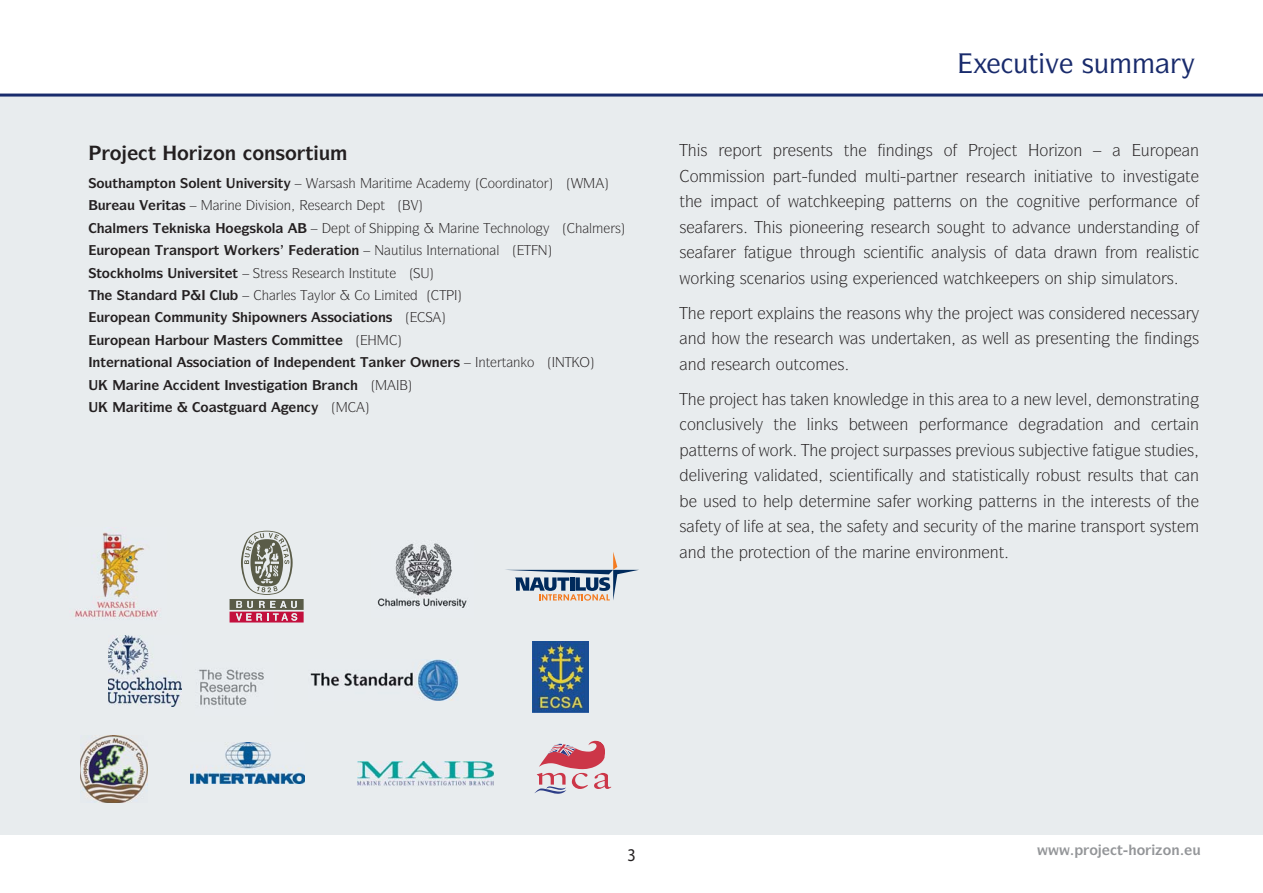
<style>
.page{position:relative;width:1263px;height:893px;background:#fff}
.page>*{position:absolute;margin:0;border:0;box-sizing:border-box;transform-origin:0 0}
.t1{font:500 27px "Symbol IT Cby BT";color:#192b6c}
.t2{font:700 19.65px "Symbol IT Cby BT";color:#231f20}
.t3{font:18px "Myriad Pro";color:#231f20;scale:.9 1}
.t4{font:16.5px "Symbol IT Cby BT";color:#231f20}
.t5{font:700 14.25px "Symbol IT Cby BT";color:#939598}
.t6{font:700 13.65px "Symbol IT Cby BT";color:#231f20}
.t7{font:13.65px "Symbol IT Cby BT";color:#231f20}
</style>
<div class="page">
<div style="left:0;top:94px;width:1263px;height:741px;background:#e8ecee"></div>
<hr style="left:0;top:94px;width:1263px;height:3px;background:#192b6c">
<img style="left:377px;top:543px;width:90px;height:65px">
<img style="left:80px;top:736px;width:67px;height:67px">
<img style="left:310px;top:659px;width:149px;height:42px">
<img style="left:357px;top:761px;width:137px;height:25px">
<img style="left:74px;top:532px;width:84px;height:87px">
<svg style="left:230px;top:531px;width:74px;height:91px"></svg>
<img style="left:190px;top:743px;width:115px;height:40px">
<img style="left:532px;top:641px;width:57px;height:71px">
<img style="left:198px;top:669px;width:66px;height:36px">
<img style="left:108px;top:636px;width:74px;height:70px">
<svg style="left:505px;top:552px;width:134px;height:49px"></svg>
<svg style="left:534px;top:741px;width:77px;height:53px"></svg>
<p class="t2" style="left:110px;top:144px;width:222px">□ ▼ ★□ □■ □■▲□ ▼ ◆</p>
<p class="t6" style="left:96px;top:176px;width:23px">□◆▼</p>
<p class="t6" style="left:154px;top:176px;width:131px">▼□■ □● ■▼ ■❖ ▲▼</p>
<p class="t7" style="left:488px;top:176px;width:58px">□□ ■ ▼□</p>
<p class="t7" style="left:227px;top:199px;width:65px">■ ❖▲□■</p>
<p class="t6" style="left:215px;top:221px;width:62px">★□ ▲ □●</p>
<p class="t7" style="left:405px;top:221px;width:9px">■</p>
<p class="t7" style="left:465px;top:221px;width:9px">■</p>
<p class="t7" style="left:511px;top:221px;width:26px">■□●□</p>
<p class="t6" style="left:142px;top:244px;width:79px">■ ■▲ □▼</p>
<p class="t6" style="left:334px;top:244px;width:27px">▼□■</p>
<p class="t7" style="left:391px;top:244px;width:110px">◆▼●◆▲ ■▼ ■ ▼□■ ●</p>
<p class="t6" style="left:133px;top:266px;width:107px">□● ▲ ■❖ ▲▼▼</p>
<p class="t7" style="left:260px;top:266px;width:29px">▼ ▲▲</p>
<p class="t7" style="left:352px;top:266px;width:39px">■▲▼ ▼◆▼</p>
<p class="t6" style="left:195px;top:311px;width:27px">◆■▼</p>
<p class="t6" style="left:260px;top:311px;width:83px">□ ■ ▲ ▲▲□</p>
<p class="t6" style="left:361px;top:311px;width:33px">▼ □■▲</p>
<p class="t6" style="left:235px;top:333px;width:55px">▲▼ ▲ □</p>
<p class="t6" style="left:93px;top:356px;width:117px">■▼ ■ ▼□■ ● ▲▲□</p>
<p class="t6" style="left:226px;top:356px;width:61px">▼□■ □ ■</p>
<p class="t6" style="left:318px;top:356px;width:39px">■ ■▼</p>
<p class="t6" style="left:376px;top:356px;width:9px">■</p>
<p class="t7" style="left:478px;top:356px;width:58px">■▼ ▼■□</p>
<p class="t6" style="left:143px;top:378px;width:9px">■</p>
<p class="t6" style="left:206px;top:378px;width:58px">■▼ ■❖ ▲▼</p>
<p class="t6" style="left:282px;top:378px;width:27px">▼□■</p>
<p class="t6" style="left:335px;top:378px;width:9px">■</p>
<p class="t6" style="left:201px;top:401px;width:46px">□▲▼◆</p>
<p class="t6" style="left:296px;top:401px;width:9px">■</p>
<h1 class="t1" style="left:1013px;top:50px;width:97px">◆▼ ❖ ▲◆</h1>
<p class="t4" style="left:700px;top:142px;width:63px">▲ □ ▼</p>
<p class="t4" style="left:796px;top:142px;width:55px">▲ ■▼▲ ▼</p>
<p class="t4" style="left:886px;top:142px;width:68px">■■▲ □</p>
<p class="t4" style="left:983px;top:142px;width:100px">□ ▼ ★□ □■</p>
<p class="t4" style="left:1190px;top:142px;width:10px">■</p>
<p class="t4" style="left:690px;top:168px;width:77px">□ ▲▲□■</p>
<p class="t4" style="left:796px;top:168px;width:36px">▼ ◆■</p>
<p class="t4" style="left:878px;top:168px;width:20px">◆●▼</p>
<p class="t4" style="left:1037px;top:168px;width:128px">■▼ ▼❖ ▼□ ■❖ ▲▼</p>
<p class="t4" style="left:867px;top:193px;width:126px">■ ▼▼ ■▲ □■ ▼</p>
<p class="t4" style="left:1024px;top:193px;width:49px">□ ■▼❖</p>
<p class="t4" style="left:736px;top:219px;width:85px">▲ ▲ □■</p>
<p class="t4" style="left:937px;top:219px;width:71px">▲□◆ ▼ ▼□</p>
<p class="t4" style="left:1118px;top:219px;width:78px">▲▼■ ■ □</p>
<p class="t4" style="left:757px;top:244px;width:83px">▼◆ ▼□◆</p>
<p class="t4" style="left:863px;top:244px;width:43px">▲ ■▼</p>
<p class="t4" style="left:940px;top:244px;width:65px">■●▲▲ □</p>
<p class="t4" style="left:1168px;top:244px;width:21px">●▲▼</p>
<p class="t4" style="left:690px;top:270px;width:150px">□ ■ ▲ ■ □▲ ◆▲■</p>
<p class="t4" style="left:905px;top:270px;width:10px">■</p>
<p class="t4" style="left:1033px;top:270px;width:43px">▲ □■ ▲</p>
<p class="t4" style="left:1101px;top:270px;width:74px">▲ ◆●▼□▲</p>
<p class="t4" style="left:783px;top:305px;width:43px">● ■▲ ▼</p>
<p class="t4" style="left:869px;top:305px;width:33px">▲□■▲</p>
<p class="t4" style="left:937px;top:305px;width:78px">▼ □ ▼</p>
<p class="t4" style="left:1037px;top:305px;width:45px">▲ □■▲</p>
<p class="t4" style="left:1130px;top:305px;width:49px">■ ▲▲</p>
<p class="t4" style="left:688px;top:330px;width:65px">■ □ ▼</p>
<p class="t4" style="left:858px;top:330px;width:32px">▲ ◆■</p>
<p class="t4" style="left:912px;top:330px;width:66px">▼ ■ ▲</p>
<p class="t4" style="left:1002px;top:330px;width:30px">●● ▲</p>
<p class="t4" style="left:1059px;top:330px;width:64px">▲ ■▼■ ▼</p>
<p class="t4" style="left:1152px;top:330px;width:48px">■■▲</p>
<p class="t4" style="left:776px;top:356px;width:41px">□◆▼ □</p>
<p class="t4" style="left:820px;top:391px;width:55px">■ ■□ ●</p>
<p class="t4" style="left:916px;top:391px;width:40px">■ ▼ ▲</p>
<p class="t4" style="left:993px;top:391px;width:41px">▼□ ■</p>
<p class="t4" style="left:1055px;top:391px;width:33px">●❖●</p>
<p class="t4" style="left:1127px;top:391px;width:64px">□■▲▼ ▼ ■</p>
<p class="t4" style="left:687px;top:416px;width:94px">□■ ●◆▲❖ ● ▼</p>
<p class="t4" style="left:807px;top:416px;width:33px">●■▲</p>
<p class="t4" style="left:1077px;top:416px;width:56px">▼□■ ■</p>
<p class="t4" style="left:697px;top:442px;width:83px">▼▼ ■▲ □ □</p>
<p class="t4" style="left:845px;top:442px;width:55px">□ ▼ ▲◆</p>
<p class="t4" style="left:922px;top:442px;width:31px">▲▲ ▲</p>
<p class="t4" style="left:979px;top:442px;width:58px">❖ □◆▲ ▲◆</p>
<p class="t4" style="left:1105px;top:442px;width:62px">▼ ◆ ▲▼◆</p>
<p class="t4" style="left:697px;top:467px;width:78px">●❖ ■ ❖●</p>
<p class="t4" style="left:795px;top:467px;width:77px">▼ ▲ ■▼</p>
<p class="t4" style="left:928px;top:467px;width:242px">■ ▲▼ ▼ ▲▼ ●● □ ◆▲▼ ▲◆●▼▲ ▼ ▼</p>
<p class="t4" style="left:1190px;top:467px;width:10px">■</p>
<p class="t4" style="left:996px;top:493px;width:73px">▼▼ ■▲ ■ ▼</p>
<p class="t4" style="left:1131px;top:493px;width:52px">▲▼▲ □ ▼</p>
<p class="t4" style="left:679px;top:518px;width:69px">▲ ▼ □ ●</p>
<p class="t4" style="left:875px;top:518px;width:132px">▼ ■ ▲ ◆▼ □ ▼</p>
<p class="t4" style="left:1059px;top:518px;width:120px">■ ▼ ■▲□▼ ▲▲▼</p>
<p class="t4" style="left:754px;top:544px;width:88px">□▼ ▼□■ □ ▼</p>
<p class="t4" style="left:893px;top:544px;width:76px">■ ■❖ □■</p>
<p class="t3" style="left:627px;top:848px;width:11px">3</p>
<p class="t5" style="left:1089px;top:842px;width:113px">□ ▼□ □■◆</p>
</div>
